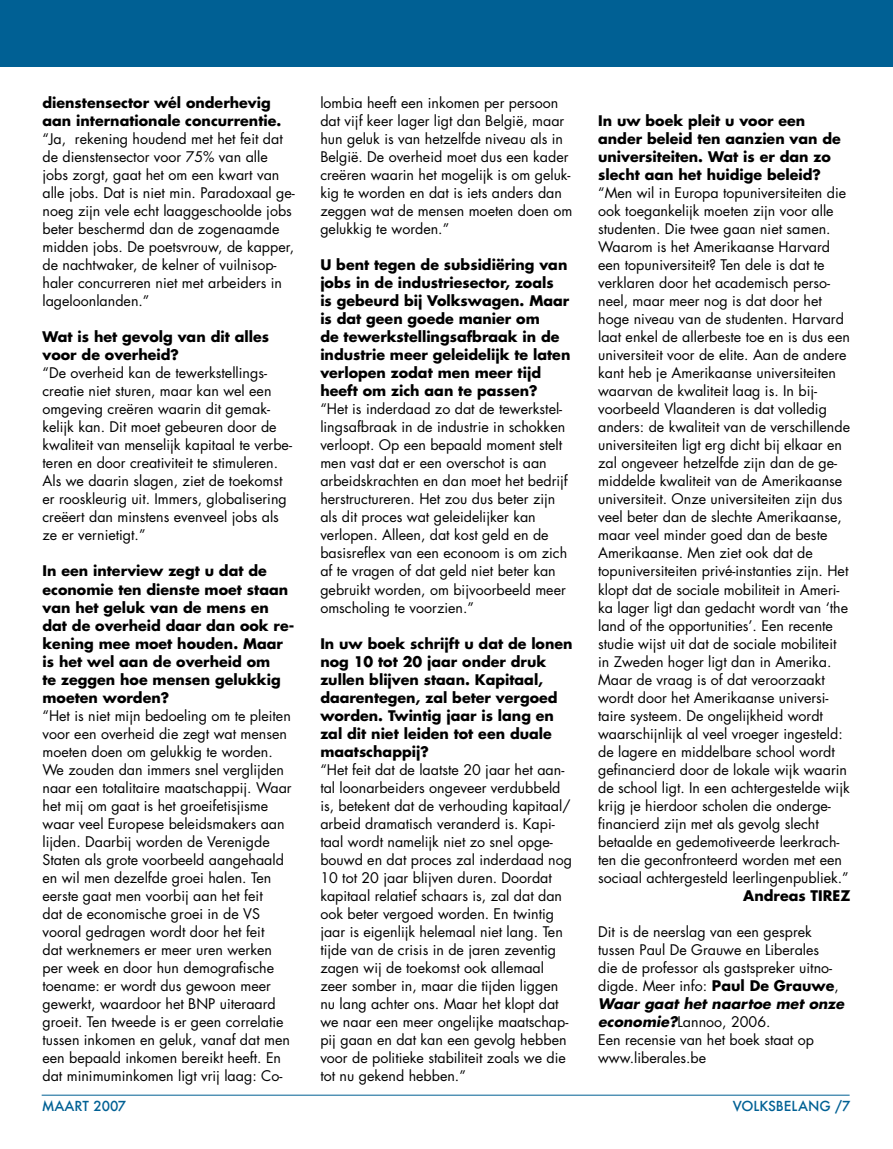
<style>
.page{position:relative;width:893px;height:1149px;background:#fff}
.page>*{position:absolute;margin:0;border:0;box-sizing:border-box;transform-origin:0 0}
.t1{font:14.25px/18px "Futura";color:#000}
.t2{font:700 14.25px/18px "Futura";color:#000}
.t3{font:500 13.5px "Futura";color:#006094}
.s1{font-weight:700}
.s2{font-weight:700;font-style:italic}
</style>
<div class="page">
<hr style="left:42px;top:1094px;width:808px;height:1px;background:#006094">
<div style="left:0;top:0;width:893px;height:66px;background:#006094"></div>
<p class="t2" style="left:43px;top:93px;width:240px">dienstensector wél onderhevig aan internationale concurrentie.</p>
<p class="t1" style="left:43px;top:130px;width:254px">“Ja, rekening houdend met het feit dat de dienstensector voor 75% van alle jobs zorgt, gaat het om een kwart van alle jobs. Dat is niet min. Paradoxaal ge&shy;noeg zijn vele echt laaggeschoolde jobs beter beschermd dan de zogenaamde midden jobs. De poetsvrouw, de kapper, de nachtwaker, de kelner of vuilnisop&shy;haler concurreren niet met arbeiders in lageloonlanden.”</p>
<p class="t2" style="left:43px;top:327px;width:228px">Wat is het gevolg van dit alles voor de overheid?</p>
<p class="t1" style="left:43px;top:364px;width:251px">“De overheid kan de tewerkstellings&shy;creatie niet sturen, maar kan wel een omgeving creëren waarin dit gemak&shy;kelijk kan. Dit moet gebeuren door de kwaliteit van menselijk kapitaal te verbe&shy;teren en door creativiteit te stimuleren.<br>Als we daarin slagen, ziet de toekomst er rooskleurig uit. Immers, globalisering creëert dan minstens evenveel jobs als ze er vernietigt.”</p>
<p class="t2" style="left:43px;top:561px;width:253px">In een interview zegt u dat de economie ten dienste moet staan van het geluk van de mens en dat de overheid daar dan ook re&shy;kening mee moet houden. Maar is het wel aan de overheid om<br>te zeggen hoe mensen gelukkig moeten worden?</p>
<p class="t1" style="left:43px;top:706px;width:251px">“Het is niet mijn bedoeling om te pleiten voor een overheid die zegt wat mensen moeten doen om gelukkig te worden.<br>We zouden dan immers snel verglijden naar een totalitaire maatschappij. Waar het mij om gaat is het groeifetisjisme waar veel Europese beleidsmakers aan lijden. Daarbij worden de Verenigde Staten als grote voorbeeld aangehaald en wil men dezelfde groei halen. Ten eerste gaat men voorbij aan het feit<br>dat de economische groei in de VS vooral gedragen wordt door het feit<br>dat werknemers er meer uren werken per week en door hun demografische toename: er wordt dus gewoon meer gewerkt, waardoor het BNP uiteraard groeit. Ten tweede is er geen correlatie tussen inkomen en geluk, vanaf dat men een bepaald inkomen bereikt heeft. En dat minimuminkomen ligt vrij laag: Co-</p>
<p class="t1" style="left:320px;top:94px;width:253px">lombia heeft een inkomen per persoon dat vijf keer lager ligt dan België, maar hun geluk is van hetzelfde niveau als in België. De overheid moet dus een kader creëren waarin het mogelijk is om geluk&shy;kig te worden en dat is iets anders dan zeggen wat de mensen moeten doen om gelukkig te worden.”</p>
<p class="t2" style="left:320px;top:255px;width:252px">U bent tegen de subsidiëring van jobs in de industriesector, zoals<br>is gebeurd bij Volkswagen. Maar is dat geen goede manier om<br>de tewerkstellingsafbraak in de industrie meer geleidelijk te laten verlopen zodat men meer tijd heeft om zich aan te passen?</p>
<p class="t1" style="left:320px;top:400px;width:249px">“Het is inderdaad zo dat de tewerkstel&shy;lingsafbraak in de industrie in schokken verloopt. Op een bepaald moment stelt men vast dat er een overschot is aan arbeidskrachten en dan moet het bedrijf herstructureren. Het zou dus beter zijn als dit proces wat geleidelijker kan verlopen. Alleen, dat kost geld en de basisreflex van een econoom is om zich af te vragen of dat geld niet beter kan gebruikt worden, om bijvoorbeeld meer omscholing te voorzien.”</p>
<p class="t2" style="left:320px;top:633px;width:254px">In uw boek schrijft u dat de lonen nog 10 tot 20 jaar onder druk zullen blijven staan. Kapitaal, daarentegen, zal beter vergoed worden. Twintig jaar is lang en zal dit niet leiden tot een duale maatschappij?</p>
<p class="t1" style="left:320px;top:760px;width:253px">“Het feit dat de laatste 20 jaar het aan&shy;tal loonarbeiders ongeveer verdubbeld is, betekent dat de verhouding kapitaal/ arbeid dramatisch veranderd is. Kapi&shy;taal wordt namelijk niet zo snel opge&shy;bouwd en dat proces zal inderdaad nog 10 tot 20 jaar blijven duren. Doordat kapitaal relatief schaars is, zal dat dan ook beter vergoed worden. En twintig jaar is eigenlijk helemaal niet lang. Ten tijde van de crisis in de jaren zeventig zagen wij de toekomst ook allemaal zeer somber in, maar die tijden liggen nu lang achter ons. Maar het klopt dat we naar een meer ongelijke maatschap&shy;pij gaan en dat kan een gevolg hebben voor de politieke stabiliteit zoals we die tot nu gekend hebben.”</p>
<p class="t2" style="left:598px;top:111px;width:244px">In uw boek pleit u voor een ander beleid ten aanzien van de universiteiten. Wat is er dan zo slecht aan het huidige beleid?</p>
<p class="t1" style="left:598px;top:184px;width:253px">“Men wil in Europa topuniversiteiten die ook toegankelijk moeten zijn voor alle studenten. Die twee gaan niet samen.<br>Waarom is het Amerikaanse Harvard een topuniversiteit? Ten dele is dat te verklaren door het academisch perso&shy;neel, maar meer nog is dat door het hoge niveau van de studenten. Harvard laat enkel de allerbeste toe en is dus een universiteit voor de elite. Aan de andere kant heb je Amerikaanse universiteiten waarvan de kwaliteit laag is. In bij&shy;voorbeeld Vlaanderen is dat volledig anders: de kwaliteit van de verschillende universiteiten ligt erg dicht bij elkaar en zal ongeveer hetzelfde zijn dan de ge&shy;middelde kwaliteit van de Amerikaanse universiteit. Onze universiteiten zijn dus veel beter dan de slechte Amerikaanse, maar veel minder goed dan de beste Amerikaanse. Men ziet ook dat de topuniversiteiten privé-instanties zijn. Het klopt dat de sociale mobiliteit in Ameri&shy;ka lager ligt dan gedacht wordt van ‘the land of the opportunities’. Een recente studie wijst uit dat de sociale mobiliteit in Zweden hoger ligt dan in Amerika.<br>Maar de vraag is of dat veroorzaakt wordt door het Amerikaanse universi&shy;taire systeem. De ongelijkheid wordt waarschijnlijk al veel vroeger ingesteld: de lagere en middelbare school wordt gefinancierd door de lokale wijk waarin de school ligt. In een achtergestelde wijk krijg je hierdoor scholen die onderge&shy;financierd zijn met als gevolg slecht betaalde en gedemotiveerde leerkrach&shy;ten die geconfronteerd worden met een sociaal achtergesteld leerlingenpubliek.”</p>
<p class="t2" style="left:743px;top:885px;width:109px">Andreas TIREZ</p>
<p class="t1" style="left:598px;top:922px;width:248px">Dit is de neerslag van een gesprek tussen Paul De Grauwe en Liberales<br>die de professor als gastspreker uitno&shy;digde. Meer info: <span class="s1">Paul De Grauwe</span>,<br><span class="s2">Waar gaat het naartoe met onze economie?</span>Lannoo, 2006.<br>Een recensie van het boek staat op www.liberales.be</p>
<p class="t3" style="left:42px;top:1096px;width:86px">MAART 2007</p>
<p class="t3" style="left:733px;top:1096px;width:119px">VOLKSBELANG /7</p>
</div>
